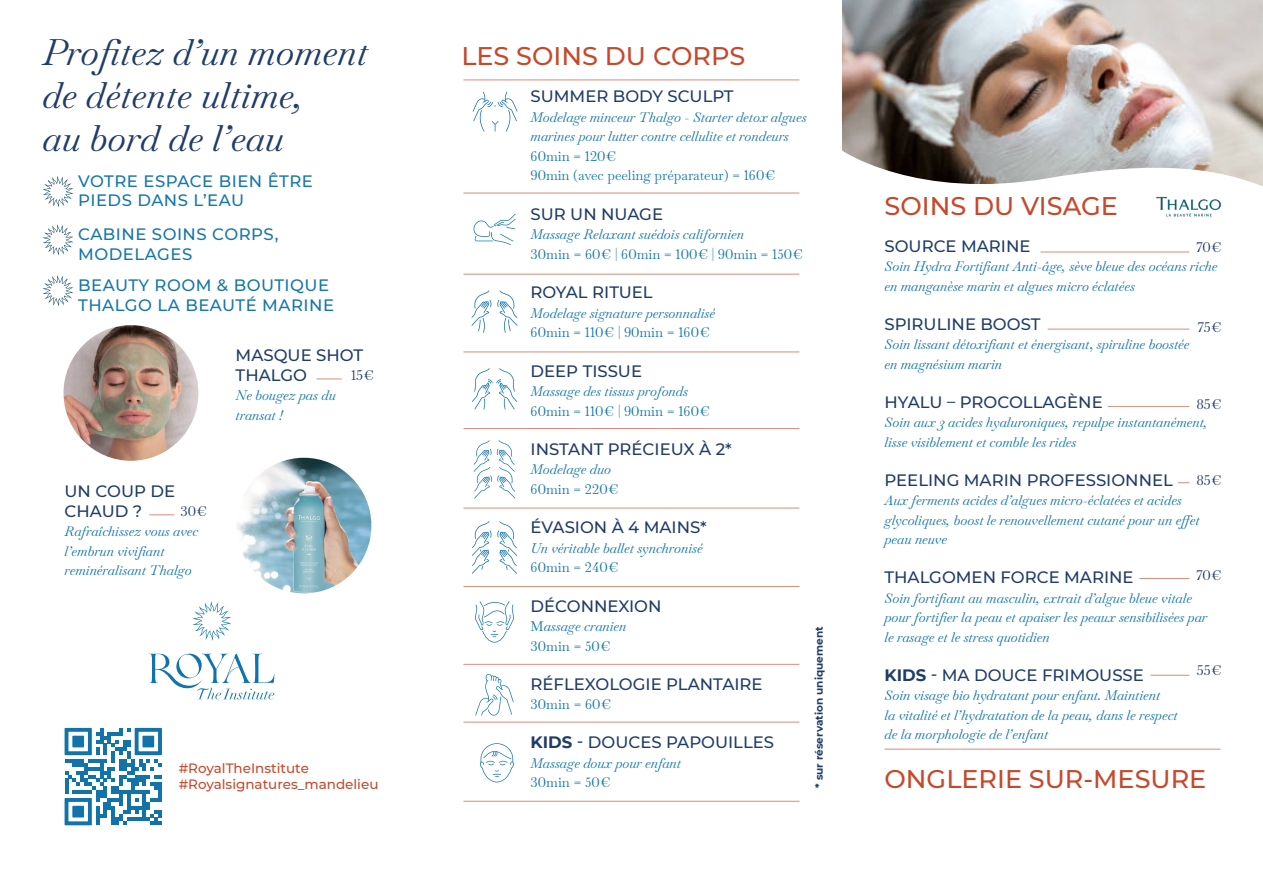
<style>
.page{position:relative;width:1263px;height:893px;background:#fff}
.page>*{position:absolute;margin:0;border:0;box-sizing:border-box;transform-origin:0 0}
.t1{font:italic 36px/43.2px "Baskervville";color:#203d69}
.t2{font:500 25.5px "Montserrat";color:#c7492b}
.t3{font:500 16.5px/19.5px "Montserrat";color:#203d69}
.t4{font:500 16.5px/19.8px "Montserrat";letter-spacing:.03em;color:#1577ac}
.t5{font:italic 13.5px/19.5px "Baskervville";color:#1577ac}
.t6{font:13.5px/19.5px "Baskervville";color:#1577ac}
.t7{font:500 13.5px "Montserrat";color:#c7492b}
.t8{font:13.5px "Baskervville";color:#203d69}
.t9{font:700 10.5px "Montserrat";color:#203d69}
.s1{font-style:normal}
.s2{font-weight:700}
</style>
<div class="page">
<hr style="left:1040px;top:252px;width:149px;height:1px;background:#c7492b">
<hr style="left:1048px;top:329px;width:141px;height:1px;background:#c7492b">
<hr style="left:1108px;top:406px;width:81px;height:1px;background:#c7492b">
<hr style="left:1139px;top:578px;width:50px;height:1px;background:#c7492b">
<hr style="left:1150px;top:675px;width:39px;height:1px;background:#c7492b">
<img style="left:842px;top:0;width:421px;height:186px">
<hr style="left:463px;top:193px;width:336px;height:1px;background:#c7492b">
<hr style="left:463px;top:80px;width:336px;height:1px;background:#c7492b">
<hr style="left:463px;top:274px;width:336px;height:1px;background:#c7492b">
<hr style="left:463px;top:352px;width:336px;height:1px;background:#c7492b">
<hr style="left:463px;top:428px;width:336px;height:1px;background:#c7492b">
<hr style="left:463px;top:508px;width:336px;height:1px;background:#c7492b">
<hr style="left:463px;top:586px;width:336px;height:1px;background:#c7492b">
<hr style="left:463px;top:664px;width:336px;height:1px;background:#c7492b">
<svg style="left:149px;top:515px;width:26px;height:1px"></svg>
<svg style="left:316px;top:379px;width:26px;height:1px"></svg>
<hr style="left:463px;top:722px;width:336px;height:1px;background:#c7492b">
<hr style="left:463px;top:801px;width:336px;height:1px;background:#c7492b">
<svg style="left:43px;top:176px;width:31px;height:31px"></svg>
<svg style="left:43px;top:224px;width:31px;height:32px"></svg>
<svg style="left:43px;top:275px;width:31px;height:31px"></svg>
<svg style="left:475px;top:601px;width:39px;height:42px"></svg>
<svg style="left:475px;top:674px;width:39px;height:42px"></svg>
<svg style="left:473px;top:92px;width:44px;height:40px"></svg>
<svg style="left:472px;top:368px;width:45px;height:41px"></svg>
<svg style="left:471px;top:290px;width:46px;height:43px"></svg>
<svg style="left:472px;top:521px;width:45px;height:53px"></svg>
<svg style="left:474px;top:440px;width:41px;height:58px"></svg>
<svg style="left:473px;top:214px;width:42px;height:31px"></svg>
<img style="left:1156px;top:196px;width:65px;height:21px">
<img style="left:236px;top:458px;width:135px;height:135px;border-radius:68px">
<img style="left:64px;top:325px;width:134px;height:136px;border-radius:68px">
<svg style="left:480px;top:743px;width:34px;height:39px"></svg>
<hr style="left:884px;top:749px;width:336px;height:1px;background:#c7492b">
<svg style="left:65px;top:728px;width:97px;height:97px"></svg>
<svg style="left:149px;top:653px;width:125px;height:46px"></svg>
<svg style="left:192px;top:601px;width:39px;height:40px"></svg>
<p class="t1" style="left:43px;top:28px;width:327px">Profitez d’un moment de détente ultime,</p>
<p class="t1" style="left:43px;top:114px;width:243px">au bord de l’eau</p>
<p class="t4" style="left:78px;top:170px;width:236px">VOTRE ESPACE BIEN ÊTRE<br>PIEDS DANS L’EAU</p>
<p class="t4" style="left:78px;top:224px;width:202px">CABINE SOINS CORPS,</p>
<p class="t4" style="left:78px;top:243px;width:116px">MODELAGES</p>
<p class="t4" style="left:78px;top:274px;width:257px">BEAUTY ROOM &amp; BOUTIQUE<br>THALGO LA BEAUTÉ MARINE</p>
<p class="t3" style="left:65px;top:480px;width:112px">UN COUP DE<br>CHAUD ?</p>
<p class="t5" style="left:65px;top:521px;width:135px">Rafraîchissez vous avec l’embrun vivifiant</p>
<p class="t5" style="left:65px;top:560px;width:129px">reminéralisant Thalgo</p>
<p class="t8" style="left:180px;top:500px;width:28px">30€</p>
<p class="t3" style="left:236px;top:345px;width:129px">MASQUE SHOT<br>THALGO</p>
<p class="t5" style="left:236px;top:385px;width:102px">Ne bougez pas du transat !</p>
<p class="t8" style="left:351px;top:365px;width:25px">15€</p>
<p class="t7" style="left:179px;top:758px;width:132px">#RoyalTheInstitute</p>
<p class="t7" style="left:179px;top:775px;width:201px">#Royalsignatures_mandelieu</p>
<p class="t2" style="left:461px;top:38px;width:285px">LES SOINS DU CORPS</p>
<p class="t3" style="left:531px;top:86px;width:204px">SUMMER BODY SCULPT</p>
<p class="t5" style="left:531px;top:106px;width:278px">Modelage minceur Thalgo - Starter detox algues marines pour lutter contre cellulite et rondeurs</p>
<p class="t6" style="left:531px;top:145px;width:246px">60min = 120€<br>90min (avec peeling préparateur) = 160€</p>
<p class="t3" style="left:531px;top:203px;width:134px">SUR UN NUAGE</p>
<p class="t5" style="left:531px;top:224px;width:274px">Massage Relaxant suédois californien<br><span class="s1">30min = 60€ | 60min = 100€ | 90min = 150€</span></p>
<p class="t3" style="left:531px;top:282px;width:124px">ROYAL RITUEL</p>
<p class="t5" style="left:531px;top:302px;width:186px">Modelage signature personnalisé</p>
<p class="t6" style="left:531px;top:322px;width:181px">60min = 110€ | 90min = 160€</p>
<p class="t3" style="left:531px;top:360px;width:113px">DEEP TISSUE</p>
<p class="t5" style="left:531px;top:381px;width:159px">Massage des tissus profonds</p>
<p class="t6" style="left:531px;top:400px;width:181px">60min = 110€ | 90min = 160€</p>
<p class="t3" style="left:531px;top:439px;width:203px">INSTANT PRÉCIEUX À 2*</p>
<p class="t5" style="left:531px;top:459px;width:82px">Modelage duo</p>
<p class="t6" style="left:531px;top:478px;width:90px">60min = 220€</p>
<p class="t3" style="left:531px;top:517px;width:178px">ÉVASION À 4 MAINS*</p>
<p class="t5" style="left:531px;top:537px;width:174px">Un véritable ballet synchronisé</p>
<p class="t6" style="left:531px;top:557px;width:90px">60min = 240€</p>
<p class="t3" style="left:531px;top:595px;width:132px">DÉCONNEXION</p>
<p class="t5" style="left:531px;top:616px;width:97px"><span class="s1">M</span>assage cranien</p>
<p class="t6" style="left:531px;top:635px;width:82px">30min = 50€</p>
<p class="t3" style="left:531px;top:674px;width:234px">RÉFLEXOLOGIE PLANTAIRE</p>
<p class="t6" style="left:531px;top:694px;width:83px">30min = 60€</p>
<p class="t3" style="left:531px;top:732px;width:245px"><span class="s2">KIDS</span> - DOUCES PAPOUILLES</p>
<p class="t5" style="left:531px;top:752px;width:152px">Massage doux pour enfant<br><span class="s1">30min = 50€</span></p>
<p class="t9" style="left:811px;top:788px;width:163px;rotate:-90deg">* sur réservation uniquement</p>
<p class="t2" style="left:884px;top:188px;width:235px">SOINS DU VISAGE</p>
<p class="t3" style="left:884px;top:235px;width:147px">SOURCE MARINE</p>
<p class="t5" style="left:884px;top:256px;width:334px">Soin Hydra Fortifiant Anti-âge, sève bleue des océans riche en manganèse marin et algues micro éclatées</p>
<p class="t3" style="left:884px;top:313px;width:157px">SPIRULINE BOOST</p>
<p class="t5" style="left:884px;top:334px;width:307px">Soin lissant détoxifiant et énergisant<span class="s1">,</span> spiruline boostée</p>
<p class="t5" style="left:884px;top:353px;width:119px">en magnésium marin</p>
<p class="t3" style="left:884px;top:391px;width:220px">HYALU – PROCOLLAGÈNE</p>
<p class="t5" style="left:884px;top:412px;width:325px">Soin aux 3 acides hyaluroniques, repulpe instantanément, lisse visiblement et comble les rides</p>
<p class="t3" style="left:884px;top:469px;width:290px">PEELING MARIN PROFESSIONNEL</p>
<p class="t5" style="left:884px;top:490px;width:299px">Aux ferments acides d’algues micro-éclatées et acides</p>
<p class="t5" style="left:884px;top:509px;width:317px">glycoliques, boost le renouvellement cutané pour un effet peau neuve</p>
<p class="t3" style="left:884px;top:567px;width:251px">THALGOMEN FORCE MARINE</p>
<p class="t5" style="left:884px;top:587px;width:324px">Soin fortifiant au masculin, extrait d’algue bleue vitale pour fortifier la peau et apaiser les peaux sensibilisées par</p>
<p class="t5" style="left:884px;top:626px;width:167px">le rasage et le stress quotidien</p>
<p class="t3" style="left:884px;top:664px;width:261px"><span class="s2">KIDS</span> - MA DOUCE FRIMOUSSE</p>
<p class="t5" style="left:884px;top:685px;width:295px">Soin visage bio hydratant pour enfant. Maintient<br>la vitalité et l’hydratation de la peau, dans le respect de la morphologie de l’enfant</p>
<p class="t8" style="left:1196px;top:237px;width:27px">70€</p>
<p class="t8" style="left:1198px;top:316px;width:26px">75€</p>
<p class="t8" style="left:1196px;top:394px;width:27px">85€</p>
<p class="t8" style="left:1196px;top:469px;width:27px">85€</p>
<p class="t8" style="left:1196px;top:565px;width:27px">70€</p>
<p class="t8" style="left:1197px;top:660px;width:27px">55€</p>
<p class="t2" style="left:884px;top:761px;width:323px">ONGLERIE SUR-MESURE</p>
</div>
